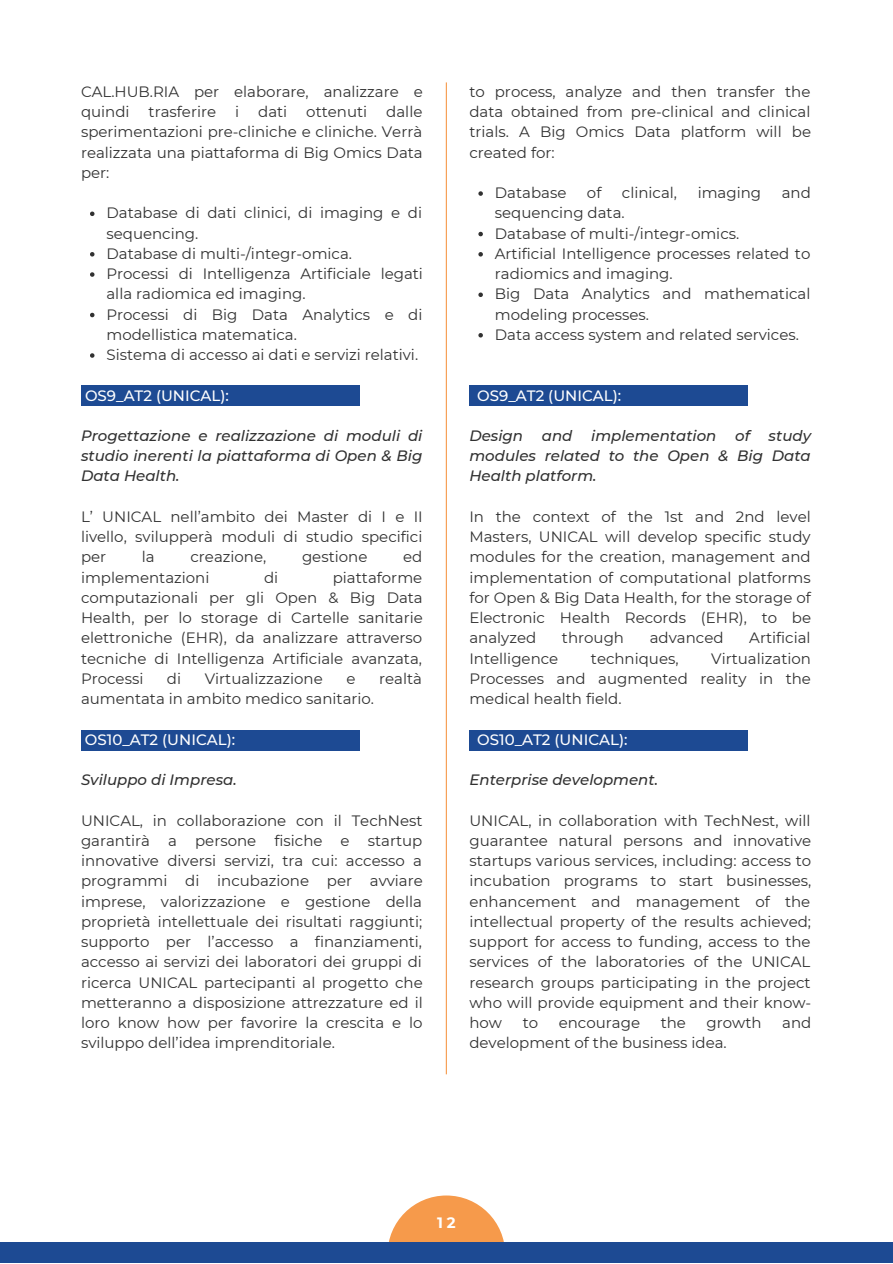
<style>
.page{position:relative;width:893px;height:1264px;background:#fff}
.page>*{position:absolute;margin:0;border:0;box-sizing:border-box;transform-origin:0 0}
.t1{font:15px/20.2px "Montserrat";color:#313131;text-align:justify}
.t2{font:italic 500 15px/20.2px "Montserrat";color:#313131;text-align:justify}
.t3{font:500 15px "Montserrat";color:#fff}
.t4{font:700 15px "Montserrat";color:#fff}
</style>
<div class="page">
<div style="left:81px;top:386px;width:279px;height:20px;background:#1d4a93"></div>
<div style="left:81px;top:730px;width:279px;height:20px;background:#1d4a93"></div>
<svg style="left:90px;top:211px;width:4px;height:5px"></svg>
<svg style="left:90px;top:252px;width:4px;height:4px"></svg>
<svg style="left:90px;top:272px;width:4px;height:5px"></svg>
<svg style="left:90px;top:313px;width:4px;height:4px"></svg>
<svg style="left:90px;top:353px;width:4px;height:5px"></svg>
<svg style="left:389px;top:1195px;width:115px;height:47px;fill:#f69a4b"></svg>
<div style="left:0;top:1242px;width:892px;height:20px;background:#1d4a93"></div>
<hr style="left:446px;top:82px;width:1px;height:992px;background:#f69a4b">
<div style="left:469px;top:386px;width:279px;height:20px;background:#1d4a93"></div>
<div style="left:469px;top:730px;width:279px;height:20px;background:#1d4a93"></div>
<svg style="left:478px;top:191px;width:5px;height:5px"></svg>
<svg style="left:478px;top:232px;width:5px;height:4px"></svg>
<svg style="left:478px;top:252px;width:5px;height:4px"></svg>
<svg style="left:478px;top:292px;width:5px;height:5px"></svg>
<svg style="left:478px;top:333px;width:5px;height:4px"></svg>
<p class="t1" style="left:81px;top:81px;width:343px">CAL.HUB.RIA per elaborare, analizzare e quindi</p>
<p class="t1" style="left:149px;top:102px;width:69px">trasferire</p>
<p class="t1" style="left:235px;top:102px;width:6px">i</p>
<p class="t1" style="left:258px;top:102px;width:31px">dati</p>
<p class="t1" style="left:306px;top:102px;width:62px">ottenuti</p>
<p class="t1" style="left:81px;top:102px;width:343px;text-align:left;text-indent:305px">dalle sperimentazioni pre-cliniche e cliniche. Verrà realizzata una piattaforma di Big Omics Data per:</p>
<p class="t1" style="left:106px;top:203px;width:318px;text-align:left">Database di dati clinici, di imaging e di sequencing.<br>Database di multi-/integr-omica.<br>Processi di Intelligenza Artificiale legati alla radiomica ed imaging.<br>Processi di Big Data Analytics e di modellistica matematica.<br>Sistema di accesso ai dati e servizi relativi.</p>
<p class="t3" style="left:85px;top:386px;width:145px">OS9_AT2 (UNICAL):</p>
<p class="t2" style="left:81px;top:425px;width:343px">Progettazione e realizzazione di moduli di studio inerenti la piattaforma di Open &amp; Big Data Health.</p>
<p class="t1" style="left:81px;top:506px;width:343px">L’ UNICAL nell’ambito dei Master di I e II livello, svilupperà moduli di studio specifici per</p>
<p class="t1" style="left:142px;top:547px;width:14px">la</p>
<p class="t1" style="left:190px;top:547px;width:77px">creazione,</p>
<p class="t1" style="left:302px;top:547px;width:67px">gestione</p>
<p class="t1" style="left:403px;top:547px;width:21px">ed</p>
<p class="t1" style="left:81px;top:567px;width:130px">implementazioni</p>
<p class="t1" style="left:264px;top:567px;width:16px">di</p>
<p class="t1" style="left:81px;top:567px;width:343px;text-indent:252px">piattaforme computazionali per gli Open &amp; Big Data Health, per lo storage di Cartelle sanitarie elettroniche (EHR), da analizzare attraverso tecniche di Intelligenza Artificiale avanzata, Processi</p>
<p class="t1" style="left:167px;top:668px;width:16px">di</p>
<p class="t1" style="left:205px;top:668px;width:119px">Virtualizzazione</p>
<p class="t1" style="left:346px;top:668px;width:11px">e</p>
<p class="t1" style="left:379px;top:668px;width:39px">realtà</p>
<p class="t1" style="left:81px;top:688px;width:294px">aumentata in ambito medico sanitario.</p>
<p class="t3" style="left:85px;top:730px;width:152px">OS10_AT2 (UNICAL):</p>
<p class="t2" style="left:81px;top:769px;width:157px">Sviluppo di Impresa.</p>
<p class="t1" style="left:81px;top:810px;width:343px">UNICAL, in collaborazione con il TechNest garantirà</p>
<p class="t1" style="left:81px;top:830px;width:343px;text-indent:87px">a persone fisiche e startup innovative diversi servizi, tra cui: accesso a programmi di incubazione per avviare imprese, valorizzazione e gestione della proprietà intellettuale dei risultati raggiunti; supporto per l’accesso a finanziamenti, accesso ai servizi dei laboratori dei gruppi di ricerca UNICAL partecipanti al progetto che metteranno a disposizione attrezzature ed il loro know how per favorire la crescita e lo sviluppo dell’idea imprenditoriale.</p>
<p class="t1" style="left:469px;top:81px;width:343px">to process, analyze and then transfer the data obtained from pre-clinical and clinical trials. A Big Omics Data platform will be created for:</p>
<p class="t1" style="left:495px;top:182px;width:73px">Database</p>
<p class="t1" style="left:587px;top:182px;width:16px">of</p>
<p class="t1" style="left:622px;top:182px;width:57px">clinical,</p>
<p class="t1" style="left:697px;top:182px;width:65px">imaging</p>
<p class="t1" style="left:781px;top:182px;width:31px">and</p>
<p class="t1" style="left:495px;top:203px;width:317px;text-align:left">sequencing data.<br>Database of multi-/integr-omics.<br>Artificial Intelligence processes related to radiomics and imaging.<br>Big Data Analytics and mathematical modeling processes.<br>Data access system and related services.</p>
<p class="t3" style="left:477px;top:386px;width:145px">OS9_AT2 (UNICAL):</p>
<p class="t2" style="left:469px;top:425px;width:343px">Design and implementation of study modules related to the Open &amp; Big Data Health platform.</p>
<p class="t1" style="left:469px;top:506px;width:343px">In the context of the 1st and 2nd level Masters, UNICAL will develop specific study modules for the creation, management and implementation of computational platforms for Open &amp; Big Data Health, for the storage of Electronic Health Records (EHR), to be analyzed</p>
<p class="t1" style="left:562px;top:628px;width:64px">through</p>
<p class="t1" style="left:649px;top:628px;width:75px">advanced</p>
<p class="t1" style="left:749px;top:628px;width:63px">Artificial</p>
<p class="t1" style="left:469px;top:648px;width:343px;text-indent:242px">Virtualization Processes and augmented reality in the medical health field.</p>
<p class="t3" style="left:477px;top:730px;width:152px">OS10_AT2 (UNICAL):</p>
<p class="t2" style="left:469px;top:769px;width:190px">Enterprise development.</p>
<p class="t1" style="left:469px;top:810px;width:343px">UNICAL, in collaboration with TechNest, will guarantee natural persons and innovative startups various services, including: access to incubation programs to start businesses, enhancement and management of the intellectual property of the results achieved; support for access to funding, access to the services of the laboratories of the UNICAL research groups participating in the project who will provide equipment and their know&shy;how</p>
<p class="t1" style="left:469px;top:648px;width:90px">Intelligence</p>
<p class="t1" style="left:591px;top:648px;width:89px">techniques,</p>
<p class="t1" style="left:522px;top:1012px;width:17px">to</p>
<p class="t1" style="left:558px;top:1012px;width:83px">encourage</p>
<p class="t1" style="left:660px;top:1012px;width:27px">the</p>
<p class="t1" style="left:706px;top:1012px;width:57px">growth</p>
<p class="t1" style="left:782px;top:1012px;width:31px">and</p>
<p class="t1" style="left:469px;top:1032px;width:259px">development of the business idea.</p>
<p class="t4" style="left:437px;top:1213px;width:20px">12</p>
</div>
